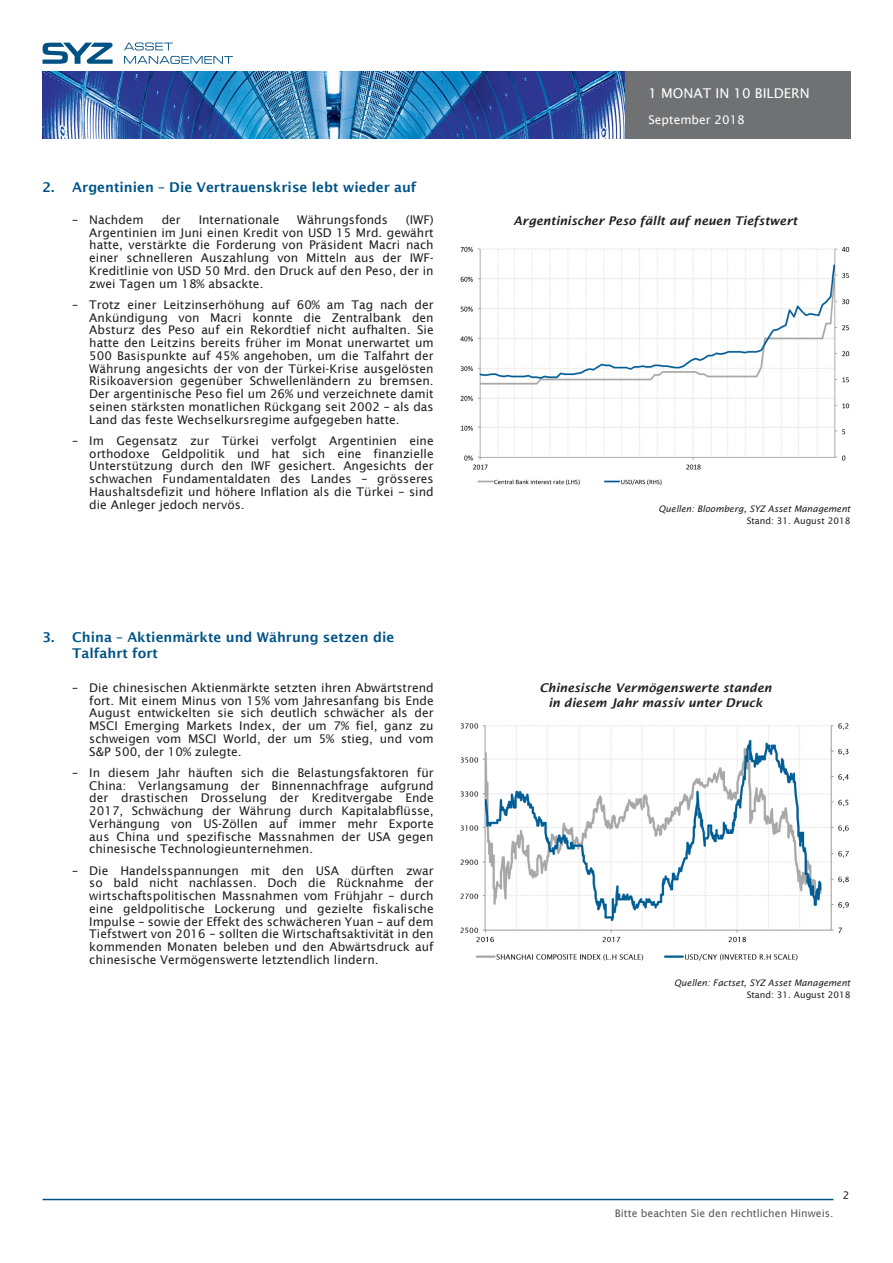
<style>
.page{position:relative;width:893px;height:1263px;background:#fff}
.page>*{position:absolute;margin:0;border:0;box-sizing:border-box;transform-origin:0 0}
.t1{font:600 13.5px/16.5px "Lucida Sans";color:#005387}
.t2{font:13.5px "Lucida Sans";color:#fff}
.t3{font:12px/12.8px "Lucida Sans";color:#231f20;text-align:justify}
.Graph_TITLES{font:italic 600 12px/15px "Lucida Sans";color:#231f20;text-align:center}
.t4{font:12px "Lucida Sans";color:#fff}
.t5{font:10.5px "Lucida Sans";color:#57585a}
.t6{font:10.5px "Lucida Sans";color:#231f20}
.Source_data{font:italic 9px "Lucida Sans";color:#231f20}
.Source_data-2{font:9px "Lucida Sans";color:#231f20}
</style>
<div class="page">
<svg style="left:124px;top:43px;width:49px;height:7px"></svg>
<svg style="left:124px;top:56px;width:109px;height:8px"></svg>
<svg style="left:43px;top:43px;width:70px;height:21px"></svg>
<img style="left:43px;top:72px;width:807px;height:67px">
<hr style="left:43px;top:1199px;width:790px;height:1px;background:#005285">
<img style="left:460px;top:246px;width:390px;height:240px">
<img style="left:460px;top:723px;width:389px;height:238px">
<p class="t1" style="left:43px;top:179px;width:376px">2. Argentinien – Die Vertrauenskrise lebt wieder auf</p>
<p class="t3" style="left:72px;top:213px;width:73px">– Nachdem</p>
<p class="t3" style="left:162px;top:213px;width:21px">der</p>
<p class="t3" style="left:199px;top:213px;width:82px">Internationale</p>
<p class="t3" style="left:297px;top:213px;width:92px">Währungsfonds</p>
<p class="t3" style="left:89px;top:213px;width:346px;text-indent:316px">(IWF)<br>Argentinien im Juni einen Kredit von USD 15 Mrd. gewährt hatte, verstärkte die Forderung von Präsident Macri nach einer schnelleren Auszahlung von Mitteln aus der IWF-Kreditlinie von USD 50 Mrd. den Druck auf den Peso, der in zwei Tagen um 18% absackte.</p>
<p class="t3" style="left:89px;top:298px;width:346px;text-indent:-17px">– Trotz einer Leitzinserhöhung auf 60% am Tag nach der Ankündigung von Macri konnte die Zentralbank den Absturz des Peso auf ein Rekordtief nicht aufhalten. Sie hatte den Leitzins bereits früher im Monat unerwartet um 500 Basispunkte auf 45% angehoben, um die Talfahrt der Währung angesichts der von der Türkei-Krise ausgelösten Risikoaversion gegenüber Schwellenländern zu bremsen.<br>Der argentinische Peso fiel um 26% und verzeichnete damit seinen stärksten monatlichen Rückgang seit 2002 – als das Land das feste Wechselkursregime aufgegeben hatte.</p>
<p class="t3" style="left:89px;top:434px;width:346px;text-indent:-17px">– Im Gegensatz zur Türkei verfolgt Argentinien eine orthodoxe Geldpolitik und hat sich eine finanzielle Unterstützung durch den IWF gesichert. Angesichts der schwachen Fundamentaldaten des Landes – grösseres Haushaltsdefizit und höhere Inflation als die Türkei – sind die Anleger jedoch nervös.</p>
<p class="t1" style="left:72px;top:629px;width:323px;text-indent:-30px">3. China – Aktienmärkte und Währung setzen die<br>Talfahrt fort</p>
<p class="t3" style="left:89px;top:681px;width:346px;text-indent:-17px">– Die chinesischen Aktienmärkte setzten ihren Abwärtstrend fort. Mit einem Minus von 15% vom Jahresanfang bis Ende August entwickelten sie sich deutlich schwächer als der MSCI Emerging Markets Index, der um 7% fiel, ganz zu schweigen vom MSCI World, der um 5% stieg, und vom S&amp;P 500, der 10% zulegte.</p>
<p class="t3" style="left:89px;top:766px;width:346px;text-indent:-17px">– In diesem Jahr häuften sich die Belastungsfaktoren für China: Verlangsamung der Binnennachfrage aufgrund der drastischen Drosselung der Kreditvergabe Ende 2017, Schwächung der Währung durch Kapitalabflüsse, Verhängung von US-Zöllen auf immer mehr Exporte aus China und spezifische Massnahmen der USA gegen chinesische Technologieunternehmen.</p>
<p class="t3" style="left:89px;top:864px;width:346px;text-indent:-17px">– Die Handelsspannungen mit den USA dürften zwar so bald nicht nachlassen. Doch die Rücknahme der wirtschaftspolitischen Massnahmen vom Frühjahr – durch eine geldpolitische Lockerung und gezielte fiskalische Impulse – sowie der Effekt des schwächeren Yuan – auf dem Tiefstwert von 2016 – sollten die Wirtschaftsaktivität in den kommenden Monaten beleben und den Abwärtsdruck auf chinesische Vermögenswerte letztendlich lindern.</p>
<p class="t2" style="left:648px;top:85px;width:163px">1 MONAT IN 10 BILDERN</p>
<p class="t4" style="left:648px;top:113px;width:98px">September 2018</p>
<p class="Graph_TITLES" style="left:513px;top:213px;width:286px">Argentinischer Peso fällt auf neuen Tiefstwert</p>
<p class="Source_data" style="left:659px;top:503px;width:193px">Quellen: Bloomberg, SYZ Asset Management</p>
<p class="Source_data-2" style="left:747px;top:515px;width:105px">Stand: 31. August 2018</p>
<p class="Graph_TITLES" style="left:539px;top:680px;width:234px">Chinesische Vermögenswerte standen in diesem Jahr massiv unter Druck</p>
<p class="Source_data" style="left:674px;top:978px;width:178px">Quellen: Factset, SYZ Asset Management</p>
<p class="Source_data-2" style="left:747px;top:990px;width:105px">Stand: 31. August 2018</p>
<p class="t5" style="left:615px;top:1207px;width:220px">Bitte beachten Sie den rechtlichen Hinweis.</p>
<p class="t6" style="left:843px;top:1189px;width:8px">2</p>
</div>
